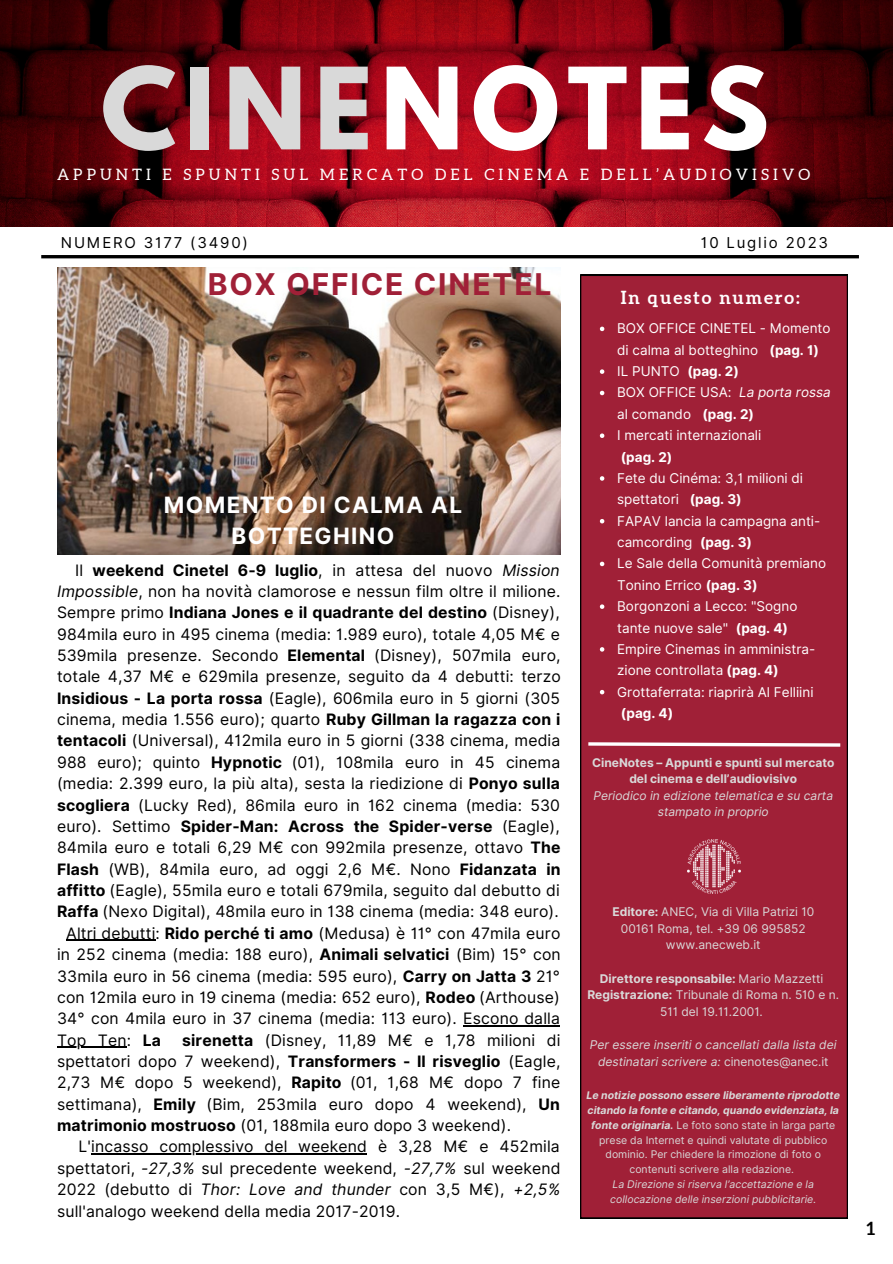
<style>
.page{position:relative;width:893px;height:1264px;background:#fff}
.page>*{position:absolute;margin:0;border:0;box-sizing:border-box;transform-origin:0 0}
.t1{font:700 100.35px "League Spartan";letter-spacing:.08em;color:#fff}
.t2{font:700 30px "Inter";letter-spacing:.06em;color:#a02037}
.t3{font:700 22.5px/31.5px "Inter";letter-spacing:.06em;color:#fff;text-align:center}
.t4{font:700 18px "Aleo";letter-spacing:.105em;color:#fff}
.t5{font:700 18px "Aleo";color:#000}
.t6{font:15.75px/21.3px "Inter";letter-spacing:.01em;color:#000;text-align:justify}
.t7{font:15.75px "Aleo";letter-spacing:.26em;color:#fff}
.t8{font:15px "Inter";letter-spacing:.12em;color:#000}
.t9{font:13.5px/21.3px "Inter";color:#fff}
.t10{font:700 13.5px "Inter";color:#fff}
.t11{font:italic 12px/16.6px "Inter";color:#d9d9d9;text-align:center}
.t12{font:12px/16.6px "Inter";color:#d9d9d9;text-align:center}
.t13{font:700 12px/16.6px "Inter";color:#d9d9d9;text-align:center}
.t14{font:10.5px/14.9px "Inter";color:#d9d9d9;text-align:center}
.t15{font:italic 10.5px/14.9px "Inter";color:#d9d9d9}
.s1{color:#d9d9d9}
.s2{font-weight:700}
.s3{font-style:italic}
.s4{font-weight:400}
.s5{font-style:normal}
.s6{font-weight:700;font-style:italic}
</style>
<div class="page">
<div style="left:580px;top:275px;width:267px;height:943px;background:#a02037"></div>
<hr style="left:41px;top:255px;width:817px;height:3px;background:#000">
<svg style="left:585px;top:740px;width:258px;height:8px"></svg>
<img style="left:0;top:0;width:892px;height:226px">
<img style="left:687px;top:839px;width:53px;height:54px">
<img style="left:57px;top:267px;width:504px;height:287px">
<svg style="left:599px;top:326px;width:5px;height:5px"></svg>
<svg style="left:599px;top:369px;width:5px;height:5px"></svg>
<svg style="left:599px;top:391px;width:5px;height:4px"></svg>
<svg style="left:599px;top:433px;width:5px;height:5px"></svg>
<svg style="left:599px;top:476px;width:5px;height:4px"></svg>
<svg style="left:599px;top:519px;width:5px;height:4px"></svg>
<svg style="left:599px;top:561px;width:5px;height:5px"></svg>
<svg style="left:599px;top:604px;width:5px;height:5px"></svg>
<svg style="left:599px;top:647px;width:5px;height:4px"></svg>
<svg style="left:599px;top:690px;width:5px;height:4px"></svg>
<hr style="left:66px;top:939px;width:90px;height:2px;background:#000">
<hr style="left:463px;top:1025px;width:97px;height:1px;background:#000">
<hr style="left:57px;top:1046px;width:70px;height:1px;background:#000">
<hr style="left:91px;top:1153px;width:276px;height:1px;background:#000">
<p class="t1" style="left:101px;top:59px;width:669px"><span class="s1">CINE</span>NOTES</p>
<p class="t7" style="left:57px;top:165px;width:754px">APPUNTI E SPUNTI SUL MERCATO DEL CINEMA E DELL’AUDIOVISIVO</p>
<p class="t8" style="left:61px;top:233px;width:188px">NUMERO 3177 (3490)</p>
<p class="t8" style="left:701px;top:233px;width:129px">10 Luglio 2023</p>
<p class="t2" style="left:208px;top:266px;width:345px">BOX OFFICE CINETEL</p>
<p class="t3" style="left:164px;top:489px;width:300px">MOMENTO DI CALMA AL<br>BOTTEGHINO</p>
<p class="t6" style="left:57px;top:559px;width:505px;text-indent:18px">Il <span class="s2">weekend Cinetel 6-9 luglio</span>, in attesa del nuovo <span class="s3">Mission Impossible</span>, non ha novità clamorose e nessun film oltre il milione.<br>Sempre primo <span class="s2">Indiana Jones e il quadrante del destino</span> (Disney), 984mila euro in 495 cinema (media: 1.989 euro), totale 4,05 M€ e 539mila presenze. Secondo <span class="s2">Elemental</span> (Disney), 507mila euro, totale 4,37 M€ e 629mila presenze, seguito da 4 debutti: terzo <span class="s2">Insidious - La porta rossa</span> (Eagle), 606mila euro in 5 giorni (305 cinema, media 1.556 euro); quarto <span class="s2">Ruby Gillman la ragazza con i tentacoli</span> (Universal), 412mila euro in 5 giorni (338 cinema, media 988 euro); quinto <span class="s2">Hypnotic</span> (01), 108mila euro in 45 cinema (media: 2.399 euro, la più alta), sesta la riedizione di <span class="s2">Ponyo sulla scogliera</span> (Lucky Red), 86mila euro in 162 cinema (media: 530 euro). Settimo <span class="s2">Spider-Man: Across the Spider-verse</span> (Eagle), 84mila euro e totali 6,29 M€ con 992mila presenze, ottavo <span class="s2">The Flash</span> (WB), 84mila euro, ad oggi 2,6 M€. Nono <span class="s2">Fidanzata in affitto</span> (Eagle), 55mila euro e totali 679mila, seguito dal debutto di <span class="s2">Raffa</span> (Nexo Digital), 48mila euro in 138 cinema (media: 348 euro).</p>
<p class="t6" style="left:57px;top:922px;width:505px;text-indent:9px">Altri debutti: <span class="s2">Rido perché ti amo</span> (Medusa) è 11° con 47mila euro in 252 cinema (media: 188 euro), <span class="s2">Animali selvatici</span> (Bim) 15° con 33mila euro in 56 cinema (media: 595 euro), <span class="s2">Carry on Jatta 3</span> 21° con 12mila euro in 19 cinema (media: 652 euro), <span class="s2">Rodeo</span> (Arthouse)<br>34° con 4mila euro in 37 cinema (media: 113 euro). Escono dalla Top Ten: <span class="s2">La</span></p>
<p class="t6" style="left:57px;top:1029px;width:505px;text-indent:125px"><span class="s2">sirenetta</span> (Disney, 11,89 M€ e 1,78 milioni di spettatori dopo 7 weekend), <span class="s2">Transformers - Il risveglio</span> (Eagle, 2,73 M€ dopo 5 weekend), <span class="s2">Rapito</span> (01, 1,68 M€ dopo 7 fine settimana), <span class="s2">Emily</span> (Bim, 253mila euro dopo 4 weekend), <span class="s2">Un matrimonio mostruoso</span> (01, 188mila euro dopo 3 weekend).</p>
<p class="t6" style="left:57px;top:1136px;width:505px;text-indent:22px">L'incasso complessivo del weekend è 3,28 M€ e 452mila spettatori, <span class="s3">-27,3%</span> sul precedente weekend, <span class="s3">-27,7%</span> sul weekend 2022 (debutto di <span class="s3">Thor: Love and thunder</span> con 3,5 M€), <span class="s3">+2,5% </span>sull'analogo weekend della media 2017-2019.</p>
<p class="t4" style="left:620px;top:287px;width:180px">In questo numero:</p>
<p class="t9" style="left:617px;top:318px;width:215px">BOX OFFICE CINETEL - Momento di calma al botteghino <span class="s2">(pag. 1)</span></p>
<p class="t9" style="left:617px;top:360px;width:123px">IL PUNTO <span class="s2">(pag. 2)</span></p>
<p class="t9" style="left:617px;top:382px;width:215px">BOX OFFICE USA: <span class="s3">La porta rossa </span>al comando <span class="s2">(pag. 2)</span></p>
<p class="t9" style="left:617px;top:424px;width:146px">I mercati internazionali</p>
<p class="t9" style="left:617px;top:467px;width:187px">Fete du Cinéma: 3,1 milioni di spettatori <span class="s2">(pag. 3)</span></p>
<p class="t9" style="left:617px;top:510px;width:205px">FAPAV lancia la campagna anti&shy;camcording <span class="s2">(pag. 3)</span></p>
<p class="t9" style="left:617px;top:553px;width:210px">Le Sale della Comunità premiano<br>Tonino Errico <span class="s2">(pag. 3)</span></p>
<p class="t9" style="left:617px;top:595px;width:182px">Borgonzoni a Lecco: "Sogno tante nuove sale" <span class="s2">(pag. 4)</span></p>
<p class="t9" style="left:617px;top:638px;width:200px">Empire Cinemas in amministra&shy;zione controllata <span class="s2">(pag. 4)</span></p>
<p class="t9" style="left:617px;top:681px;width:198px">Grottaferrata: riaprirà Al Felliini <span class="s2">(pag. 4)</span></p>
<p class="t10" style="left:620px;top:448px;width:53px">(pag. 2)</p>
<p class="t13" style="left:592px;top:754px;width:244px">CineNotes – Appunti e spunti sul mercato del cinema e dell’audiovisivo</p>
<p class="t11" style="left:593px;top:787px;width:241px">Periodico in edizione telematica e su carta stampato in proprio</p>
<p class="t12" style="left:612px;top:903px;width:203px"><span class="s2">Editore:</span> ANEC, Via di Villa Patrizi 10</p>
<p class="t12" style="left:621px;top:920px;width:186px">00161 Roma, tel. +39 06 995852</p>
<p class="t12" style="left:666px;top:936px;width:96px">www.anecweb.it</p>
<p class="t13" style="left:599px;top:969px;width:225px">Direttore responsabile: <span class="s4">Mario Mazzetti</span></p>
<p class="t12" style="left:587px;top:986px;width:253px"><span class="s2">Registrazione:</span> Tribunale di Roma n. 510 e n.<br>511 del 19.11.2001.</p>
<p class="t11" style="left:590px;top:1036px;width:248px">Per essere inseriti o cancellati dalla lista dei destinatari scrivere a: <span class="s5">cinenotes@anec.it</span></p>
<p class="t14" style="left:586px;top:1087px;width:255px"><span class="s6">Le notizie possono essere liberamente riprodotte citando la fonte e citando, quando evidenziata, la fonte originaria.</span> Le foto sono state in larga parte prese da Internet e quindi valutate di pubblico dominio. Per chiedere la rimozione di foto o contenuti scrivere alla redazione.</p>
<p class="t15" style="left:610px;top:1176px;width:207px">La Direzione si riserva l’accettazione e la collocazione delle inserzioni pubblicitarie.</p>
<p class="t5" style="left:866px;top:1217px;width:10px">1</p>
</div>
